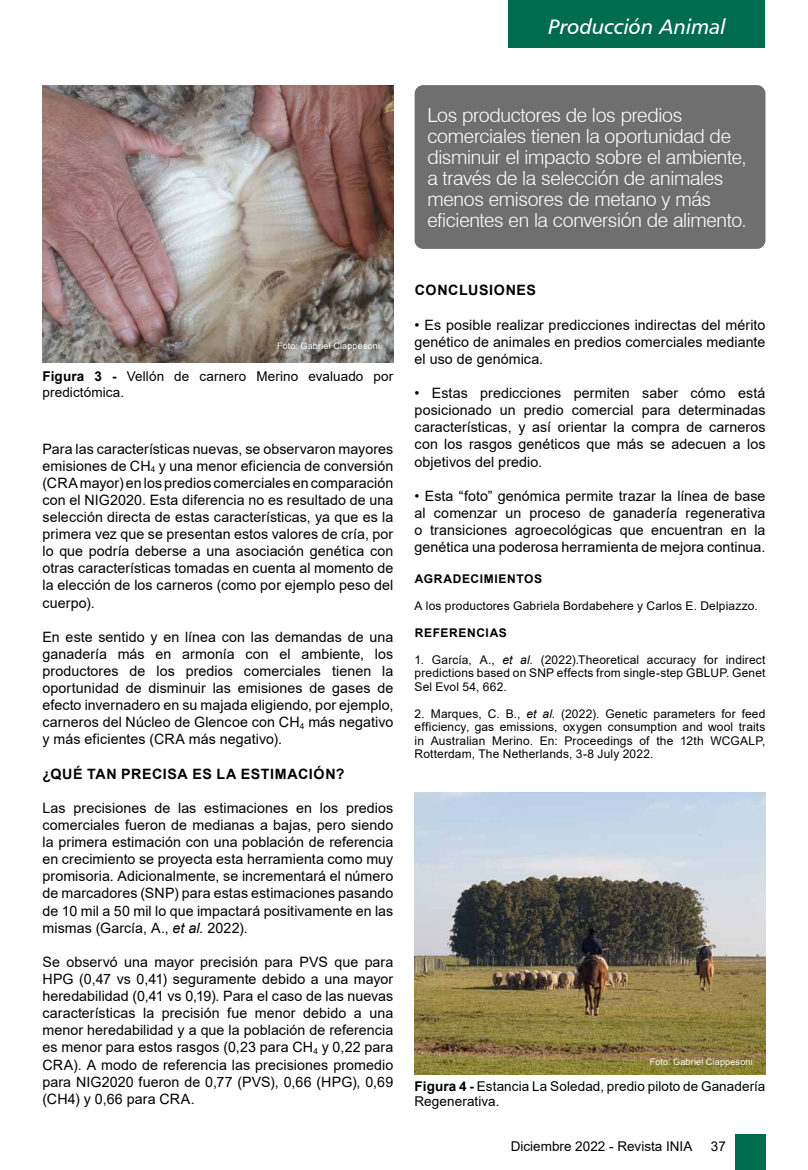
<style>
.page{position:relative;width:808px;height:1170px;background:#fff}
.page>*{position:absolute;margin:0;border:0;box-sizing:border-box;transform-origin:0 0}
.t1{font:21px "Humanist 777 BT Italic B";color:#fff}
.t2{font:300 19.5px/21px "Swiss 721 BT";letter-spacing:-.015em;color:#fff}
.t3{font:14.25px/17.1px "Arial";letter-spacing:.005em;color:#000;text-align:justify}
.t4{font:700 14.25px "Arial";letter-spacing:.045em;color:#000}
.t5{font:13.5px/16.2px "Arial";letter-spacing:.005em;color:#000}
.t6{font:12px/13.5px "Arial";letter-spacing:.01em;color:#000;text-align:justify}
.t7{font:700 12px "Arial";letter-spacing:.05em;color:#000}
.t8{font:9px "Arial";letter-spacing:.02em;color:#fff}
.s1{font-weight:700}
.s2{font-style:italic}
</style>
<div class="page">
<div style="left:508px;top:0;width:257px;height:47px;background:#006c4f"></div>
<div style="left:734px;top:1134px;width:31px;height:35px;background:#006c4f"></div>
<img style="left:43px;top:85px;width:350px;height:278px">
<img style="left:415px;top:792px;width:350px;height:282px">
<div style="left:415px;top:85px;width:350px;height:164px;background:#706f6f;border-radius:9px"></div>
<h1 class="t1" style="left:548px;top:13px;width:179px">Producción Animal</h1>
<h2 class="t2" style="left:427px;top:104px;width:321px">Los productores de los predios comerciales tienen la oportunidad de disminuir el impacto sobre el ambiente, a través de la selección de animales menos emisores de metano y más eficientes en la conversión de alimento.</h2>
<p class="t8" style="left:277px;top:339px;width:104px">Foto: Gabriel Ciappesoni</p>
<p class="t5" style="left:43px;top:368px;width:352px"><span class="s1">Figura 3 -</span> Vellón de carnero Merino evaluado por predictómica.</p>
<p class="t3" style="left:43px;top:440px;width:352px">Para las características nuevas, se observaron mayores emisiones de CH<sub>4</sub> y una menor eficiencia de conversión (CRA mayor) en los predios comerciales en comparación con el NIG2020. Esta diferencia no es resultado de una selección directa de estas características, ya que es la primera vez que se presentan estos valores de cría, por lo que podría deberse a una asociación genética con otras características tomadas en cuenta al momento de la elección de los carneros (como por ejemplo peso del cuerpo).</p>
<p class="t3" style="left:43px;top:628px;width:352px">En este sentido y en línea con las demandas de una ganadería más en armonía con el ambiente, los productores de los predios comerciales tienen la oportunidad de disminuir las emisiones de gases de efecto invernadero en su majada eligiendo, por ejemplo, carneros del Núcleo de Glencoe con CH<sub>4</sub> más negativo y más eficientes (CRA más negativo).</p>
<p class="t4" style="left:43px;top:763px;width:303px">¿QUÉ TAN PRECISA ES LA ESTIMACIÓN?</p>
<p class="t3" style="left:43px;top:799px;width:352px">Las precisiones de las estimaciones en los predios comerciales fueron de medianas a bajas, pero siendo la primera estimación con una población de referencia en crecimiento se proyecta esta herramienta como muy promisoria. Adicionalmente, se incrementará el número de marcadores (SNP) para estas estimaciones pasando de 10 mil a 50 mil lo que impactará positivamente en las mismas (García, A., <span class="s2">et al.</span> 2022).</p>
<p class="t3" style="left:43px;top:953px;width:352px">Se observó una mayor precisión para PVS que para HPG (0,47 vs 0,41) seguramente debido a una mayor heredabilidad (0,41 vs 0,19). Para el caso de las nuevas características la precisión fue menor debido a una menor heredabilidad y a que la población de referencia es menor para estos rasgos (0,23 para CH<sub>4</sub> y 0,22 para CRA). A modo de referencia las precisiones promedio para NIG2020 fueron de 0,77 (PVS), 0,66 (HPG), 0,69 (CH4) y 0,66 para CRA.</p>
<p class="t4" style="left:415px;top:280px;width:123px">CONCLUSIONES</p>
<p class="t3" style="left:415px;top:316px;width:352px">• Es posible realizar predicciones indirectas del mérito genético de animales en predios comerciales mediante el uso de genómica.</p>
<p class="t3" style="left:415px;top:384px;width:352px">• Estas predicciones permiten saber cómo está posicionado un predio comercial para determinadas características, y así orientar la compra de carneros con los rasgos genéticos que más se adecuen a los objetivos del predio.</p>
<p class="t3" style="left:415px;top:487px;width:352px">• Esta “foto” genómica permite trazar la línea de base al comenzar un proceso de ganadería regenerativa o transiciones agroecológicas que encuentran en la genética una poderosa herramienta de mejora continua.</p>
<p class="t7" style="left:415px;top:570px;width:129px">AGRADECIMIENTOS</p>
<p class="t6" style="left:415px;top:598px;width:345px">A los productores Gabriela Bordabehere y Carlos E. Delpiazzo.</p>
<p class="t7" style="left:415px;top:624px;width:94px">REFERENCIAS</p>
<p class="t6" style="left:415px;top:652px;width:352px">1. García, A., <span class="s2">et al.</span> (2022).Theoretical accuracy for indirect predictions based on SNP effects from single-step GBLUP. Genet Sel Evol 54, 662.</p>
<p class="t6" style="left:415px;top:706px;width:352px">2. Marques, C. B., <span class="s2">et al</span>. (2022). Genetic parameters for feed efficiency, gas emissions, oxygen consumption and wool traits in Australian Merino. En: Proceedings of the 12th WCGALP, Rotterdam, The Netherlands, 3-8 July 2022.</p>
<p class="t8" style="left:650px;top:1055px;width:104px">Foto: Gabriel Ciappesoni</p>
<p class="t5" style="left:415px;top:1078px;width:352px;line-height:15px"><span class="s1">Figura 4 -</span> Estancia La Soledad, predio piloto de Ganadería<br>Regenerativa.</p>
<p class="t5" style="left:511px;top:1138px;width:183px">Diciembre 2022 - Revista INIA</p>
<p class="t5" style="left:711px;top:1138px;width:17px">37</p>
</div>
